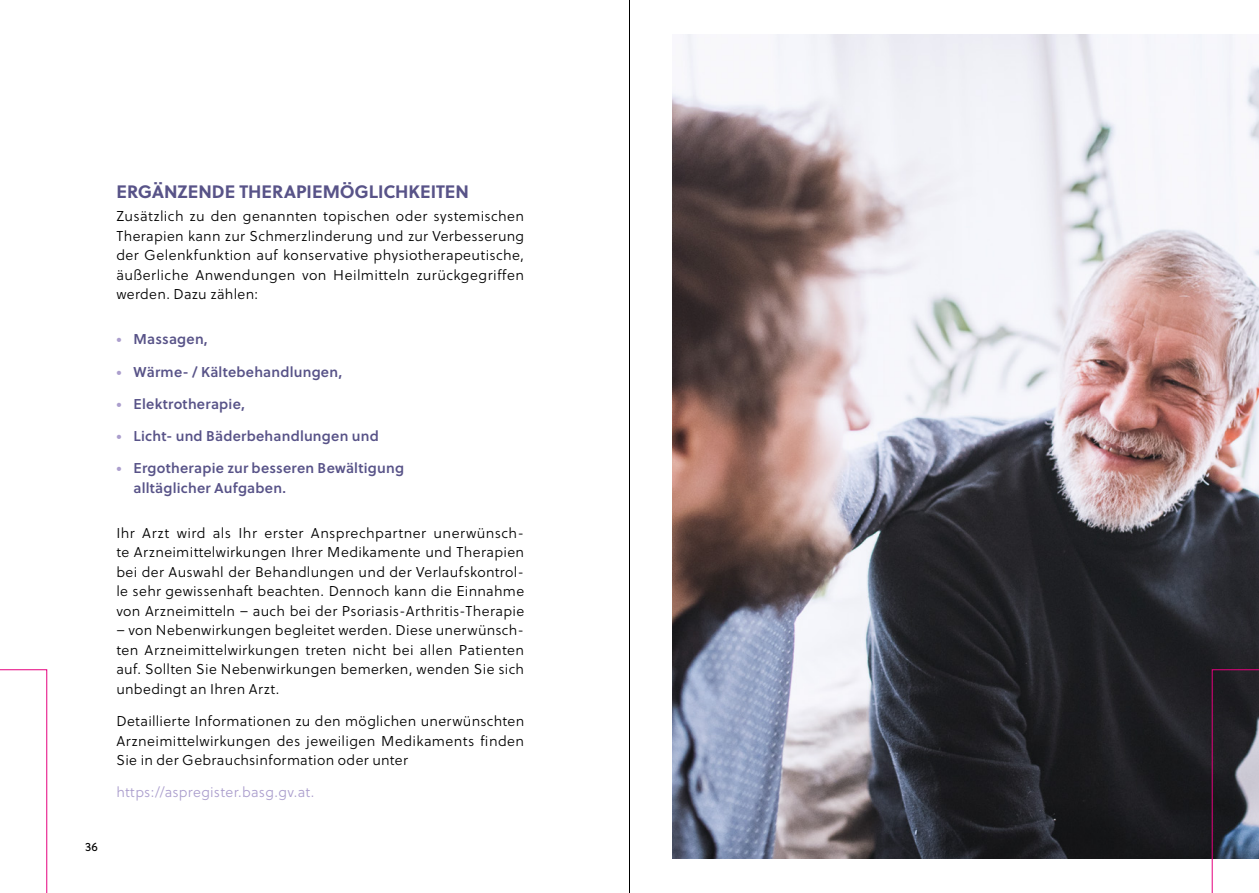
<style>
.page{position:relative;width:1259px;height:893px;background:#fff}
.page>*{position:absolute;margin:0;border:0;box-sizing:border-box;transform-origin:0 0}
.t1{font:700 18px "Soleil";letter-spacing:-.005em;color:#585388}
.t2{font:14.25px/19.5px "Soleil Lt";letter-spacing:.025em;color:#000;text-align:justify}
.t3{font:14.25px/19.5px "Soleil Sb";letter-spacing:.015em;color:#585388}
.t4{font:14.25px "Soleil Lt";letter-spacing:.02em;color:#ab9ecd}
.t5{font:12px "Soleil";color:#000}
.s1{font-family:"Soleil Lt";color:#ab9ecd}
</style>
<div class="page">
<img style="left:672px;top:34px;width:587px;height:825px">
<hr style="left:629px;top:0;width:1px;height:893px;background:#000">
<svg style="left:1211px;top:669px;width:48px;height:224px;background:#5d5c66"></svg>
<svg style="left:0;top:669px;width:48px;height:224px"></svg>
<p class="t5" style="left:85px;top:838px;width:14px">36</p>
<p class="t1" style="left:116px;top:177px;width:354px">ERGÄNZENDE THERAPIEMÖGLICHKEITEN</p>
<p class="t2" style="left:116px;top:206px;width:409px">Zusätzlich zu den genannten topischen oder systemischen Therapien kann zur Schmerzlinderung und zur Verbesserung der Gelenkfunktion auf konservative physiotherapeutische, äußerliche Anwendungen von Heilmitteln zurückgegriffen werden. Dazu zählen:</p>
<p class="t3" style="left:116px;top:329px;width:93px"><span class="s1">○</span> Massagen,</p>
<p class="t3" style="left:116px;top:361px;width:227px"><span class="s1">○</span> Wärme- / Kältebehandlungen,</p>
<p class="t3" style="left:116px;top:393px;width:130px"><span class="s1">○</span> Elektrotherapie,</p>
<p class="t3" style="left:116px;top:426px;width:264px"><span class="s1">○</span> Licht- und Bäderbehandlungen und</p>
<p class="t3" style="left:133px;top:458px;width:272px;text-indent:-17px"><span class="s1">○</span> Ergotherapie zur besseren Bewältigung alltäglicher Aufgaben.</p>
<p class="t2" style="left:116px;top:523px;width:409px">Ihr Arzt wird als Ihr erster Ansprechpartner unerwünsch&shy;te Arzneimittelwirkungen Ihrer Medikamente und Therapien bei der Auswahl der Behandlungen und der Verlaufskontrol&shy;le sehr gewissenhaft beachten. Dennoch kann die Einnahme von Arzneimitteln – auch bei der Psoriasis-Arthritis-Therapie</p>
<p class="t2" style="left:116px;top:621px;width:409px">– von Nebenwirkungen begleitet werden. Diese unerwünsch&shy;ten Arzneimittelwirkungen treten nicht bei allen Patienten auf. Sollten Sie Nebenwirkungen bemerken, wenden Sie sich unbedingt an Ihren Arzt.</p>
<p class="t2" style="left:116px;top:711px;width:409px">Detaillierte Informationen zu den möglichen unerwünschten Arzneimittelwirkungen des jeweiligen Medikaments finden Sie in der Gebrauchsinformation oder unter</p>
<p class="t4" style="left:116px;top:782px;width:200px">https://aspregister.basg.gv.at.</p>
</div>
